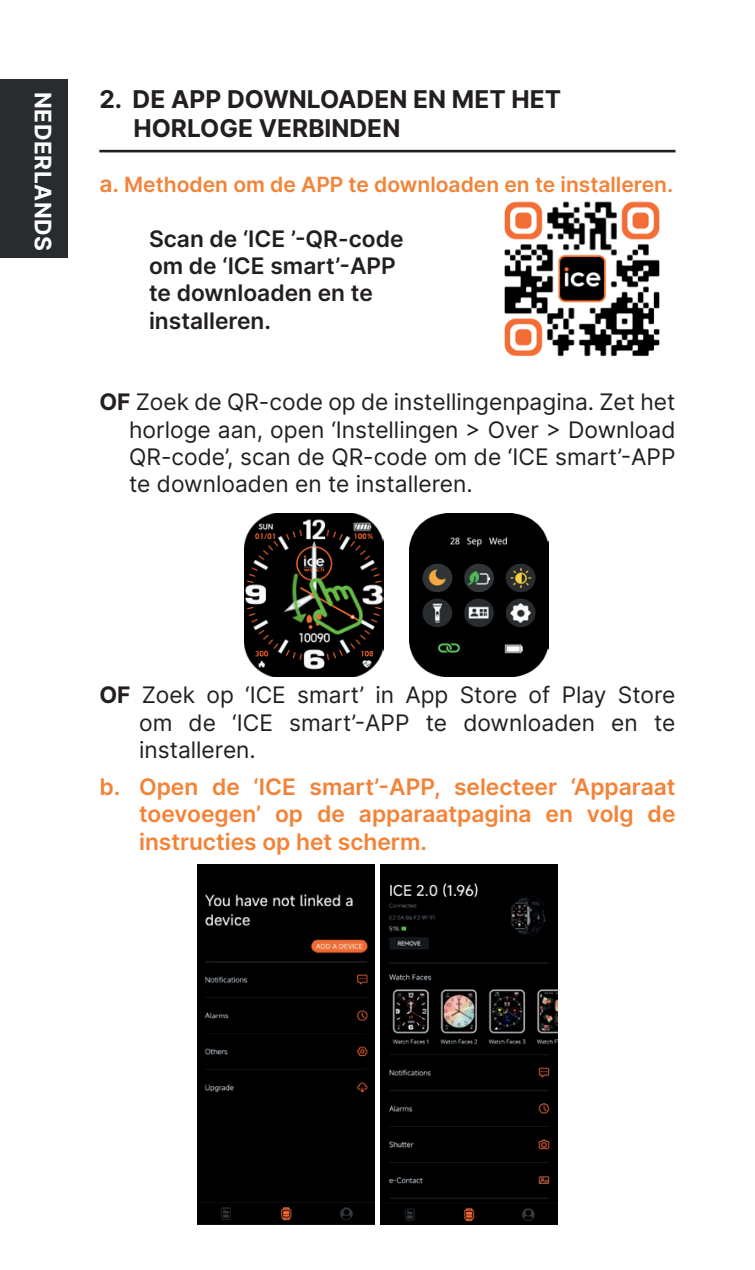
<style>
.page{position:relative;width:755px;height:1270px;background:#fff}
.page>*{position:absolute;margin:0;border:0;box-sizing:border-box;transform-origin:0 0}
.t1{font:700 24.5px/29.4px "Inter";color:#231f20}
.t2{font:22.75px/27.3px "Inter";color:#231f20;text-align:justify}
.t3{font:600 22.75px/27.3px "Inter";color:#f48237;text-align:justify}
.t4{font:600 22.75px/27.3px "Inter";color:#231f20}
.t5{font:700 22.75px "Inter";letter-spacing:.02em;color:#fff}
.t6{font:600 21px "Inter";color:#f48237}
.s1{font-size:22.75px}
.s2{font-weight:700}
</style>
<div class="page">
<div style="left:0;top:79px;width:67px;height:179px;background:#292c2f"></div>
<hr style="left:99px;top:150px;width:576px;height:2px;background:#231f20">
<img style="left:244px;top:514px;width:139px;height:162px">
<img style="left:292px;top:574px;width:70px;height:61px">
<img style="left:409px;top:514px;width:139px;height:162px">
<div style="left:434px;top:641px;width:37px;height:16px;background:#000001"></div>
<svg style="left:438px;top:643px;width:21px;height:10px"></svg>
<img style="left:504px;top:201px;width:156px;height:156px">
<img style="left:380px;top:865px;width:177px;height:359px">
<img style="left:197px;top:865px;width:177px;height:359px">
<p class="t5" style="left:60px;top:92px;width:160px;rotate:90deg">NEDERLANDS</p>
<p class="t1" style="left:133px;top:84px;width:429px;text-indent:-34px">2. DE APP DOWNLOADEN EN MET HET<br>HORLOGE VERBINDEN</p>
<p class="t6" style="left:99px;top:169px;width:575px"><span class="s1">a.</span> Methoden om de APP te downloaden en te installeren.</p>
<p class="t4" style="left:149px;top:224px;width:256px">Scan de ‘ICE ’-QR-code om de ‘ICE smart’-APP te downloaden en te installeren.</p>
<p class="t2" style="left:129px;top:388px;width:547px;text-indent:-30px"><span class="s2">OF</span> Zoek de QR-code op de instellingenpagina. Zet het horloge aan, open ‘Instellingen &gt; Over &gt; Download QR-code’, scan de QR-code om de ‘ICE smart’-APP te downloaden en te installeren.</p>
<p class="t2" style="left:139px;top:681px;width:537px;text-indent:-40px"><span class="s2">OF</span> Zoek op ‘ICE smart’ in App Store of Play Store om de ‘ICE smart’-APP te downloaden en te installeren.</p>
<p class="t3" style="left:139px;top:773px;width:537px;text-indent:-40px">b. Open de ‘ICE smart’-APP, selecteer ‘Apparaat toevoegen’ op de apparaatpagina en volg de instructies op het scherm.</p>
</div>
